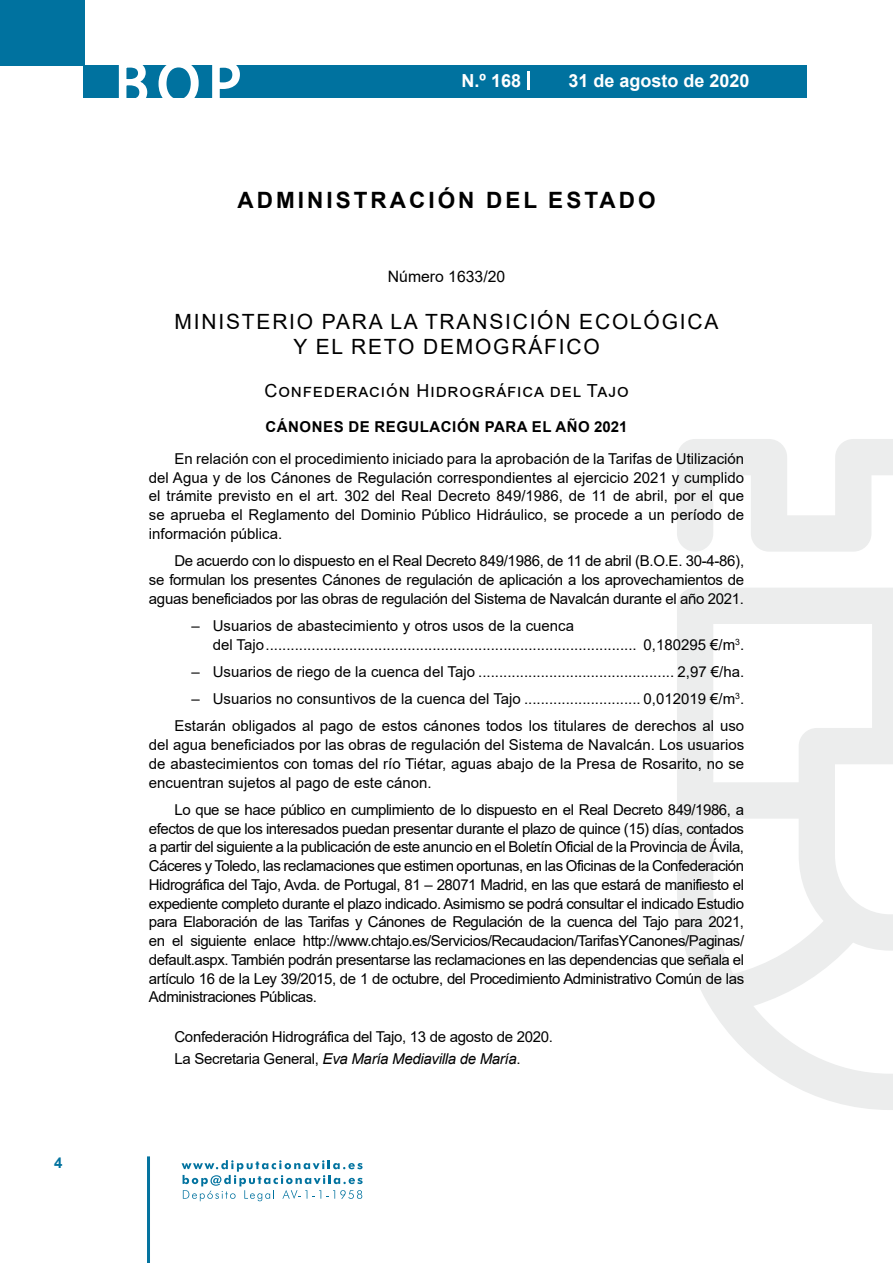
<style>
.page{position:relative;width:893px;height:1263px;background:#fff}
.page>*{position:absolute;margin:0;border:0;box-sizing:border-box;transform-origin:0 0}
.t1{font:500 61.5px "Avant Garde";color:#fff}
.t2{font:700 22.5px "Arial";letter-spacing:.135em;color:#000}
.t3{font:21px/25.2px "Arial";letter-spacing:.085em;color:#000;text-align:center}
.t4{font:18px "Arial";letter-spacing:.05em;color:#000}
.t5{font:700 18px "Arial";color:#fff}
.t6{font:15.75px "Arial";color:#000}
.t7{font:15px/18.8px "Arial";color:#000;text-align:justify}
.t8{font:15px/22.2px "Arial";letter-spacing:-.02em;color:#000}
.t9{font:700 15px "Arial";letter-spacing:.035em;color:#000}
.t10{font:700 15px "Arial";color:#04739f}
.s1{font-style:italic}
</style>
<div class="page">
<div style="left:0;top:0;width:85px;height:65px;background:#00729f"></div>
<div style="left:84px;top:65px;width:723px;height:33px;background:#00729f"></div>
<svg style="left:118px;top:65px;width:30px;height:33px"></svg>
<svg style="left:158px;top:65px;width:41px;height:33px"></svg>
<svg style="left:212px;top:65px;width:28px;height:33px"></svg>
<svg style="left:182px;top:1160px;width:181px;height:41px"></svg>
<hr style="left:147px;top:1156px;width:3px;height:107px;background:#04739f">
<svg style="left:528px;top:71px;width:2px;height:19px"></svg>
<svg style="left:677px;top:439px;width:216px;height:671px"></svg>
<p class="t10" style="left:54px;top:1152px;width:10px">4</p>
<h1 class="t1" style="left:115px;top:46px;width:128px">BOP</h1>
<p class="t5" style="left:462px;top:68px;width:61px">N.º 168</p>
<p class="t5" style="left:568px;top:68px;width:183px">31 de agosto de 2020</p>
<h2 class="t2" style="left:238px;top:184px;width:419px">ADMINISTRACIÓN DEL ESTADO</h2>
<p class="t6" style="left:388px;top:266px;width:119px">Número 1633/20</p>
<h3 class="t3" style="left:175px;top:308px;width:545px">MINISTERIO PARA LA TRANSICIÓN ECOLÓGICA<br>Y EL RETO DEMOGRÁFICO</h3>
<p class="t4" style="left:264px;top:378px;width:366px">Confederación Hidrográfica del Tajo</p>
<p class="t9" style="left:266px;top:416px;width:363px">CÁNONES DE REGULACIÓN PARA EL AÑO 2021</p>
<p class="t7" style="left:149px;top:449px;width:597px;text-indent:26px">En relación con el procedimiento iniciado para la aprobación de la Tarifas de Utilización del Agua y de los Cánones de Regulación correspondientes al ejercicio 2021 y cumplido el trámite previsto en el art. 302 del Real Decreto 849/1986, de 11 de abril, por el que se aprueba el Reglamento del Dominio Público Hidráulico, se procede a un período de información pública.</p>
<p class="t7" style="left:149px;top:551px;width:597px;text-indent:26px">De acuerdo con lo dispuesto en el Real Decreto 849/1986, de 11 de abril (B.O.E. 30-4-86), se formulan los presentes Cánones de regulación de aplicación a los aprovechamientos de aguas beneficiados por las obras de regulación del Sistema de Navalcán durante el año 2021.</p>
<p class="t7" style="left:213px;top:616px;width:533px;text-indent:-21px">– Usuarios de abastecimiento y otros usos de la cuenca<br>del Tajo......................................................................................... 0,180295 €/m<sup>3</sup>.</p>
<p class="t7" style="left:191px;top:662px;width:554px">– Usuarios de riego de la cuenca del Tajo ............................................... 2,97 €/ha.</p>
<p class="t7" style="left:174px;top:685px;width:571px;line-height:27.3px;text-align:right">– Usuarios no consuntivos de la cuenca del Tajo ............................ 0,012019 €/m<sup>3</sup>.<br>Estarán obligados al pago de estos cánones todos los titulares de derechos al uso</p>
<p class="t7" style="left:149px;top:735px;width:597px">del agua beneficiados por las obras de regulación del Sistema de Navalcán. Los usuarios de abastecimientos con tomas del río Tiétar, aguas abajo de la Presa de Rosarito, no se encuentran sujetos al pago de este cánon.</p>
<p class="t7" style="left:149px;top:800px;width:597px;text-indent:26px">Lo que se hace público en cumplimiento de lo dispuesto en el Real Decreto 849/1986, a efectos de que los interesados puedan presentar durante el plazo de quince (15) días, contados a partir del siguiente a la publicación de este anuncio en el Boletín Oficial de la Provincia de Ávila, Cáceres y Toledo, las reclamaciones que estimen oportunas, en las Oficinas de la Confederación Hidrográfica del Tajo, Avda. de Portugal, 81 – 28071 Madrid, en las que estará de manifiesto el expediente completo durante el plazo indicado. Asimismo se podrá consultar el indicado Estudio para Elaboración de las Tarifas y Cánones de Regulación de la cuenca del Tajo para 2021, en el siguiente enlace http://www.chtajo.es/Servicios/Recaudacion/TarifasYCanones/Paginas/ default.aspx. También podrán presentarse las reclamaciones en las dependencias que señala el artículo 16 de la Ley 39/2015, de 1 de octubre, del Procedimiento Administrativo Común de las Administraciones Públicas.</p>
<p class="t8" style="left:174px;top:1025px;width:380px">Confederación Hidrográfica del Tajo, 13 de agosto de 2020.<br>La Secretaria General, <span class="s1">Eva María Mediavilla de María</span>.</p>
</div>
